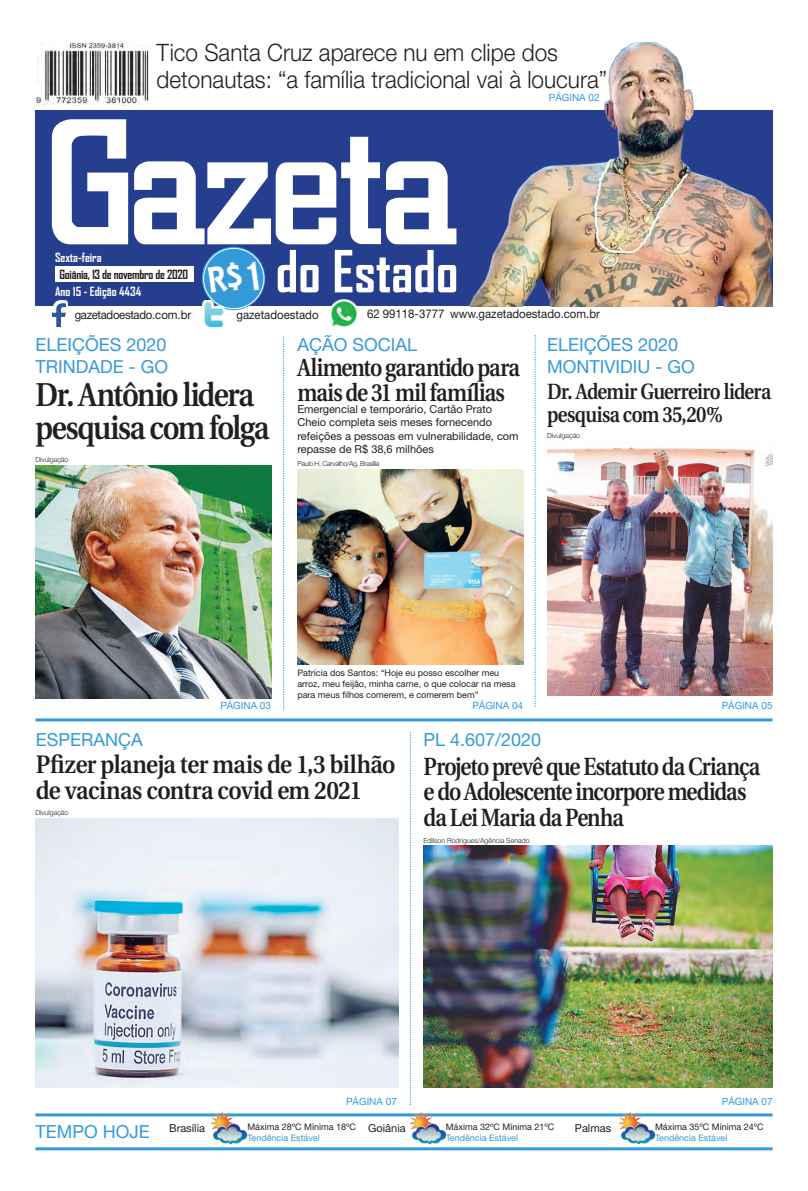
<style>
.page{position:relative;width:808px;height:1191px;background:#fff}
.page>*{position:absolute;margin:0;border:0;box-sizing:border-box;transform-origin:0 0}
.t1{font:700 55.6px "Agency FB";color:#fff}
.Manchete{font:600 33px/33px "Utopia";letter-spacing:-.05em;color:#231f20;scale:.88 1}
.Manchete-2{font:600 25.3px/26px "Utopia";letter-spacing:-.025em;color:#231f20;scale:.91 1}
.Manchete-3{font:600 24.8px/25.5px "Utopia";letter-spacing:-.045em;color:#231f20;scale:.85 1}
.t2{font:300 24px/27px "Helvetica Neue";color:#231f20;scale:.94 1}
.Manchete-4{font:600 22px/23px "Utopia";letter-spacing:-.03em;color:#231f20;scale:.85 1}
.Retranca{font:18px "Helvetica Neue";color:#349ada}
.t3{font:700 12.1px "Agency FB";color:#fff}
.t4{font:700 12.1px "Agency FB";letter-spacing:-.02em;color:#231f20}
.t5{font:12px "Helvetica Neue";color:#231f20;scale:.95 1}
.t6{font:12px "Helvetica Neue";letter-spacing:-.03em;color:#231f20;scale:.95 1}
.Legenda{font:11px/13.3px "Helvetica Neue";color:#231f20}
.Retranca-2{font:10px "Helvetica Neue";color:#349ada}
.Legenda-2{font:9px/11.3px "Helvetica Neue";color:#231f20}
.Legenda-3{font:9px "Helvetica Neue";color:#349ada}
.Crédito_Fotógrafo{font:300 7px "Helvetica Neue";color:#231f20}
.Crédito_Fotógrafo-2{font:300 7px "Helvetica Neue";letter-spacing:-.04em;color:#231f20}
</style>
<div class="page">
<div style="left:35px;top:110px;width:737px;height:196px;background:#253f8e"></div>
<svg style="left:52px;top:119px;width:76px;height:125px"></svg>
<svg style="left:134px;top:137px;width:277px;height:107px"></svg>
<div style="left:55px;top:266px;width:138px;height:15px;background:#fff"></div>
<svg style="left:54px;top:300px;width:14px;height:27px"></svg>
<img style="left:52px;top:303px;width:13px;height:23px">
<hr style="left:35px;top:1113px;width:738px;height:3px;background:#349ada">
<hr style="left:35px;top:1147px;width:738px;height:3px;background:#349ada">
<img style="left:408px;top:1111px;width:38px;height:33px">
<img style="left:209px;top:1111px;width:38px;height:33px">
<img style="left:617px;top:1111px;width:38px;height:33px">
<svg style="left:283px;top:336px;width:1px;height:373px"></svg>
<hr style="left:35px;top:718px;width:737px;height:3px;background:#349ada">
<svg style="left:202px;top:247px;width:63px;height:63px"></svg>
<div style="left:203px;top:248px;width:61px;height:61px;border:1px solid #fff;border-radius:50%"></div>
<img style="left:202px;top:300px;width:23px;height:29px">
<img style="left:330px;top:299px;width:28px;height:28px">
<img style="left:411px;top:43px;width:361px;height:263px">
<div style="left:155px;top:42px;width:452px;height:48px;background:#fff"></div>
<img style="left:35px;top:43px;width:113px;height:63px">
<div style="left:548px;top:91px;width:52px;height:12px;background:#fff"></div>
<img style="left:297px;top:469px;width:226px;height:195px">
<img style="left:35px;top:465px;width:236px;height:233px">
<img style="left:547px;top:447px;width:225px;height:249px">
<svg style="left:535px;top:335px;width:1px;height:371px"></svg>
<svg style="left:410px;top:732px;width:1px;height:373px"></svg>
<img style="left:35px;top:819px;width:363px;height:268px">
<img style="left:424px;top:845px;width:349px;height:242px">
<div style="left:208px;top:262px;width:51px;height:31px;background:#349ada"></div>
<p class="t2" style="left:157px;top:39px;width:481px">Tico Santa Cruz aparece nu em clipe dos detonautas: “a família tradicional vai à loucura”</p>
<p class="Retranca-2" style="left:549px;top:92px;width:52px">PÁGINA 02</p>
<p class="t3" style="left:55px;top:250px;width:48px">Sexta-feira</p>
<p class="t4" style="left:59px;top:267px;width:130px">Goiânia, 13 de novembro de 2020</p>
<p class="t3" style="left:55px;top:283px;width:88px">Ano 15 - Edição 4434</p>
<p class="t6" style="left:75px;top:307px;width:124px">gazetadoestado.com.br</p>
<p class="t1" style="left:276px;top:237px;width:184px">do Estado</p>
<p class="t5" style="left:236px;top:308px;width:88px">gazetadoestado</p>
<p class="t5" style="left:367px;top:307px;width:83px">62 99118-3777</p>
<p class="t5" style="left:450px;top:307px;width:159px">www.gazetadoestado.com.br</p>
<p class="Retranca" style="left:35px;top:333px;width:133px">ELEIÇÕES 2020</p>
<p class="Retranca" style="left:35px;top:355px;width:134px">TRINDADE - GO</p>
<p class="Manchete" style="left:35px;top:379px;width:268px">Dr. Antônio lidera pesquisa com folga</p>
<p class="Crédito_Fotógrafo" style="left:35px;top:455px;width:35px">Divulgação</p>
<p class="Retranca" style="left:297px;top:333px;width:121px">AÇÃO SOCIAL</p>
<p class="Manchete-3" style="left:297px;top:355px;width:263px;line-height:25px">Alimento garantido para mais de 31 mil famílias</p>
<p class="Legenda" style="left:297px;top:402px;width:223px">Emergencial e temporário, Cartão Prato Cheio completa seis meses fornecendo refeições a pessoas em vulnerabilidade, com repasse de R$ 38,6 milhões</p>
<p class="Crédito_Fotógrafo-2" style="left:297px;top:459px;width:84px">Paulo H. Carvalho/Ag. Brasília</p>
<p class="Retranca" style="left:547px;top:333px;width:133px">ELEIÇÕES 2020</p>
<p class="Retranca" style="left:547px;top:355px;width:149px">MONTIVIDIU - GO</p>
<p class="Manchete-4" style="left:547px;top:380px;width:265px">Dr. Ademir Guerreiro lidera pesquisa com 35,20%</p>
<p class="Crédito_Fotógrafo" style="left:547px;top:431px;width:35px">Divulgação</p>
<p class="Retranca-2" style="left:220px;top:699px;width:52px">PÁGINA 03</p>
<p class="Legenda-2" style="left:297px;top:666px;width:220px">Patrícia dos Santos: “Hoje eu posso escolher meu arroz, meu feijão, minha carne, o que colocar na mesa para meus filhos comerem, e comerem bem”</p>
<p class="Retranca-2" style="left:472px;top:699px;width:52px">PÁGINA 04</p>
<p class="Retranca-2" style="left:722px;top:699px;width:52px">PÁGINA 05</p>
<p class="Retranca" style="left:36px;top:729px;width:108px">ESPERANÇA</p>
<p class="Manchete-2" style="left:36px;top:751px;width:397px">Pfizer planeja ter mais de 1,3 bilhão de vacinas contra covid em 2021</p>
<p class="Crédito_Fotógrafo" style="left:35px;top:808px;width:35px">Divulgação</p>
<p class="Retranca" style="left:423px;top:729px;width:119px">PL 4.607/2020</p>
<p class="Manchete-3" style="left:424px;top:754px;width:398px">Projeto prevê que Estatuto da Criança e do Adolescente incorpore medidas da Lei Maria da Penha</p>
<p class="Crédito_Fotógrafo" style="left:423px;top:836px;width:108px">Edilson Rodrigues/Agência Senado</p>
<p class="Retranca-2" style="left:346px;top:1095px;width:52px">PÁGINA 07</p>
<p class="Retranca-2" style="left:722px;top:1095px;width:52px">PÁGINA 07</p>
<p class="Retranca" style="left:35px;top:1120px;width:116px">TEMPO HOJE</p>
<p class="Legenda" style="left:169px;top:1121px;width:37px">Brasília</p>
<p class="Legenda-2" style="left:247px;top:1121px;width:110px">Máxima 28ºC Mínima 18ºC</p>
<p class="Legenda" style="left:368px;top:1121px;width:39px">Goiânia</p>
<p class="Legenda" style="left:575px;top:1121px;width:38px">Palmas</p>
<p class="Legenda-3" style="left:247px;top:1132px;width:74px">Tendência Estável</p>
<p class="Legenda-2" style="left:446px;top:1121px;width:110px">Máxima 32ºC Mínima 21ºC</p>
<p class="Legenda-3" style="left:446px;top:1132px;width:74px">Tendência Estável</p>
<p class="Legenda-2" style="left:655px;top:1121px;width:110px">Máxima 35ºC Mínima 24ºC</p>
<p class="Legenda-3" style="left:655px;top:1132px;width:74px">Tendência Estável</p>
</div>
